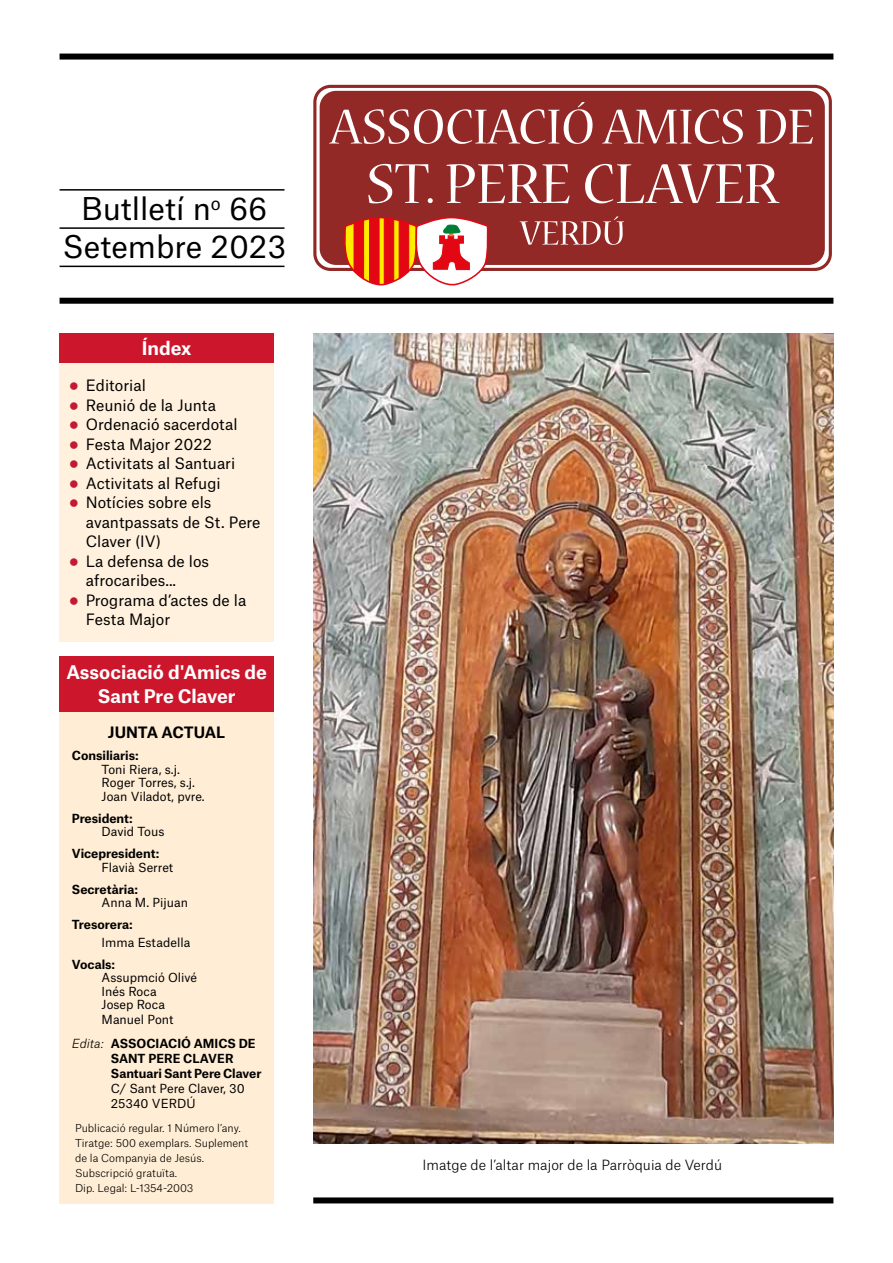
<style>
.page{position:relative;width:893px;height:1263px;background:#fff}
.page>*{position:absolute;margin:0;border:0;box-sizing:border-box;transform-origin:0 0}
.t1{font:30px/38.1px "Atlas Grotesk";color:#000;text-align:center}
.t2{font:700 18px/24px "Atlas Grotesk";letter-spacing:-.005em;color:#fff;text-align:center}
.t3{font:15px/19.5px "Atlas Grotesk";color:#000}
.t4{font:700 15px "Atlas Grotesk";color:#000}
.t5{font:300 13.5px "Atlas Grotesk";color:#000}
.t6{font:12px/13.5px "Atlas Grotesk";color:#000}
.t7{font:700 12px/23.5px "Atlas Grotesk";color:#000}
.t8{font:300 10.5px/15px "Atlas Grotesk";color:#000}
.s1{font-family:"Newspaper Pi BT";color:#c41933}
.s2{font-weight:400}
.s3{font-weight:300;font-style:italic}
</style>
<div class="page">
<div style="left:313px;top:85px;width:519px;height:186px;border:3px solid #902926;border-radius:16px"></div>
<div style="left:320px;top:92px;width:504px;height:172px;background:#922926;border-radius:16px"></div>
<div style="left:320px;top:91px;width:505px;height:174px;border:2px solid #902926;border-radius:16px"></div>
<svg style="left:368px;top:164px;width:65px;height:39px"></svg>
<svg style="left:446px;top:164px;width:123px;height:39px"></svg>
<svg style="left:585px;top:164px;width:195px;height:39px"></svg>
<svg style="left:329px;top:102px;width:264px;height:42px"></svg>
<svg style="left:602px;top:109px;width:141px;height:35px"></svg>
<svg style="left:757px;top:109px;width:56px;height:35px"></svg>
<svg style="left:520px;top:216px;width:104px;height:29px"></svg>
<svg style="left:340px;top:216px;width:149px;height:70px"></svg>
<div style="left:60px;top:54px;width:773px;height:6px;background:#000"></div>
<div style="left:60px;top:298px;width:773px;height:6px;background:#000"></div>
<hr style="left:60px;top:189px;width:224px;height:2px;background:#000">
<hr style="left:60px;top:227px;width:224px;height:2px;background:#000">
<hr style="left:60px;top:266px;width:224px;height:1px;background:#000">
<div style="left:313px;top:1197px;width:520px;height:6px;background:#000"></div>
<div style="left:59px;top:334px;width:215px;height:308px;background:#fff1dd"></div>
<div style="left:60px;top:711px;width:214px;height:492px;background:#ffeed5"></div>
<div style="left:59px;top:333px;width:215px;height:30px;background:#cc162c"></div>
<div style="left:60px;top:656px;width:214px;height:55px;background:#cc162c"></div>
<img style="left:313px;top:334px;width:520px;height:809px">
<h1 class="t1" style="left:63px;top:187px;width:225px">Butlletí n<sup>o</sup> 66<br>Setembre 2023</h1>
<p class="t2" style="left:142px;top:335px;width:51px">Índex</p>
<p class="t3" style="left:69px;top:374px;width:170px"><span class="s1">q</span> Editorial<br><span class="s1">q</span> Reunió de la Junta<br><span class="s1">q</span> Ordenació sacerdotal <span class="s1">q</span> Festa Major 2022<br><span class="s1">q</span> Activitats al Santuari <span class="s1">q</span> Activitats al Refugi<br><span class="s1">q</span> Notícies sobre els</p>
<p class="t3" style="left:86px;top:511px;width:176px">avantpassats de St. Pere</p>
<p class="t3" style="left:86px;top:530px;width:77px">Claver (IV)</p>
<p class="t3" style="left:69px;top:550px;width:142px"><span class="s1">q</span> La defensa de los</p>
<p class="t3" style="left:86px;top:569px;width:92px">afrocaribes...</p>
<p class="t3" style="left:69px;top:589px;width:179px"><span class="s1">q</span> Programa d’actes de la</p>
<p class="t3" style="left:86px;top:608px;width:86px">Festa Major</p>
<p class="t2" style="left:66px;top:658px;width:202px">Associació d'Amics de<br>Sant Pre Claver</p>
<p class="t4" style="left:108px;top:720px;width:119px">JUNTA ACTUAL</p>
<p class="t7" style="left:72px;top:742px;width:68px">Consiliaris:</p>
<p class="t6" style="left:102px;top:761px;width:105px">Toni Riera, s.j.<br>Roger Torres, s.j.<br>Joan Viladot, pvre.</p>
<p class="t7" style="left:72px;top:805px;width:62px">President:</p>
<p class="t6" style="left:102px;top:823px;width:64px">David Tous</p>
<p class="t7" style="left:72px;top:840px;width:89px">Vicepresident:</p>
<p class="t6" style="left:102px;top:859px;width:73px">Flavià Serret</p>
<p class="t7" style="left:72px;top:876px;width:68px">Secretària:</p>
<p class="t6" style="left:102px;top:894px;width:88px">Anna M. Pijuan</p>
<p class="t7" style="left:72px;top:911px;width:62px">Tresorera:</p>
<p class="t6" style="left:102px;top:934px;width:90px">Imma Estadella</p>
<p class="t7" style="left:72px;top:951px;width:45px">Vocals:</p>
<p class="t6" style="left:102px;top:970px;width:97px">Assupmció Olivé<br>Inés Roca<br>Josep Roca</p>
<p class="t7" style="left:72px;top:1007px;width:185px;text-indent:30px"><span class="s2">Manuel Pont<br></span><span class="s3">Edita:</span> ASSOCIACIÓ AMICS DE</p>
<p class="t7" style="left:111px;top:1049px;width:152px;line-height:15px">SANT PERE CLAVER<br>Santuari Sant Pere Claver</p>
<p class="t6" style="left:111px;top:1079px;width:135px;line-height:15px">C/ Sant Pere Claver, 30<br>25340 VERDÚ</p>
<p class="t8" style="left:75px;top:1119px;width:175px">Publicació regular. 1 Número l’any.<br>Tiratge: 500 exemplars. Suplement de la Companyia de Jesús.<br>Subscripció gratuïta.<br>Dip. Legal: L-1354-2003</p>
<p class="t5" style="left:423px;top:1154px;width:301px">Imatge de l’altar major de la Parròquia de Verdú</p>
</div>
